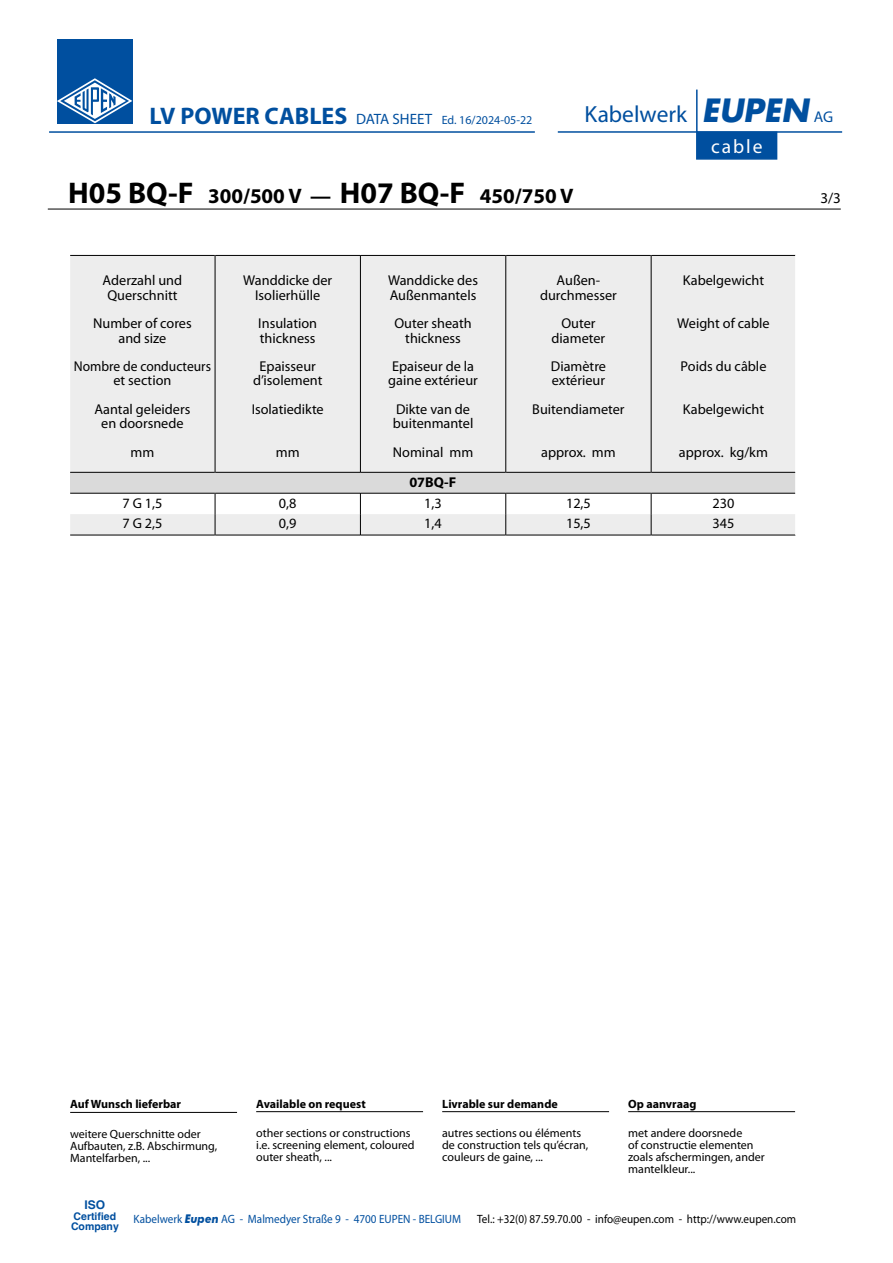
<style>
.page{position:relative;width:893px;height:1263px;background:#fff}
.page>*{position:absolute;margin:0;border:0;box-sizing:border-box;transform-origin:0 0}
.t1{font:23.4px "Myriad";color:#004f9f}
.t2{font:700 21px "Myriad Pro";color:#000}
.t3{font:19.5px "Myriad";letter-spacing:.1em;color:#fff}
.t4{font:15px "Myriad Pro";color:#000}
.t5{font:14.25px/14.2px "Myriad Pro";color:#000;text-align:center}
.t6{font:14.25px/14.2px "Myriad Pro";color:#000;text-align:center;scale:.95 1}
.t7{font:700 14.25px "Myriad Pro";color:#000}
.t8{font:12px/12px "Myriad Pro";color:#000}
.t9{font:700 12px "Myriad Pro";color:#000}
.t10{font:12px "Myriad Pro";color:#000;scale:.93 1}
.t11{font:12px "Myriad Pro";color:#004f9f;scale:.93 1}
.t12{font:12px "Myriad Pro";color:#004f9f}
.t13{font:700 12px "Helvetica";color:#004f9f}
.t14{font:700 10.5px/10.5px "Helvetica";color:#004f9f}
.s1{font-weight:700;font-size:24px}
.s2{font-size:15px}
.s3{font-family:"Futura";font-weight:700;font-style:italic;font-size:31.2px}
.s4{font-size:15.6px}
.s5{font-size:30px}
.s6{font-family:"Futura BT";font-weight:700;font-style:italic}
</style>
<div class="page">
<hr style="left:70px;top:1112px;width:167px;height:1px;background:#000">
<hr style="left:256px;top:1111px;width:167px;height:1px;background:#000">
<hr style="left:442px;top:1111px;width:167px;height:1px;background:#000">
<hr style="left:628px;top:1111px;width:167px;height:1px;background:#000">
<svg style="left:696px;top:89px;width:82px;height:71px"></svg>
<hr style="left:558px;top:131px;width:284px;height:2px;background:#004f9f">
<hr style="left:49px;top:131px;width:486px;height:2px;background:#004f9f">
<hr style="left:34px;top:265px;width:800px;height:1px;background:#004f9f">
<div style="left:57px;top:39px;width:75px;height:85px;background:#004f9f"></div>
<svg style="left:57px;top:78px;width:75px;height:45px"></svg>
<hr style="left:48px;top:209px;width:793px;height:1px;background:#000">
<svg style="left:70px;top:256px;width:725px;height:279px;fill:#ededed"></svg>
<div style="left:70px;top:472px;width:726px;height:21px;background:#dadada"></div>
<hr style="left:70px;top:255px;width:145px;height:1px;background:#000">
<hr style="left:215px;top:255px;width:145px;height:1px;background:#000">
<hr style="left:215px;top:255px;width:1px;height:218px;background:#000">
<hr style="left:361px;top:255px;width:144px;height:1px;background:#000">
<hr style="left:360px;top:255px;width:1px;height:218px;background:#000">
<hr style="left:506px;top:255px;width:145px;height:1px;background:#000">
<hr style="left:505px;top:255px;width:1px;height:218px;background:#000">
<hr style="left:651px;top:255px;width:145px;height:1px;background:#000">
<hr style="left:651px;top:255px;width:1px;height:218px;background:#000">
<hr style="left:70px;top:472px;width:145px;height:1px;background:#000">
<hr style="left:215px;top:472px;width:145px;height:1px;background:#000">
<hr style="left:361px;top:472px;width:144px;height:1px;background:#000">
<hr style="left:506px;top:472px;width:145px;height:1px;background:#000">
<hr style="left:651px;top:472px;width:145px;height:1px;background:#000">
<hr style="left:70px;top:493px;width:145px;height:1px;background:#000">
<hr style="left:215px;top:493px;width:145px;height:1px;background:#000">
<hr style="left:361px;top:493px;width:144px;height:1px;background:#000">
<hr style="left:506px;top:493px;width:145px;height:1px;background:#000">
<hr style="left:651px;top:493px;width:145px;height:1px;background:#000">
<svg style="left:215px;top:493px;width:1px;height:42px"></svg>
<svg style="left:360px;top:493px;width:1px;height:42px"></svg>
<svg style="left:505px;top:493px;width:1px;height:42px"></svg>
<svg style="left:651px;top:493px;width:1px;height:42px"></svg>
<hr style="left:70px;top:535px;width:145px;height:1px;background:#000">
<hr style="left:215px;top:535px;width:145px;height:1px;background:#000">
<hr style="left:361px;top:535px;width:144px;height:1px;background:#000">
<hr style="left:506px;top:535px;width:145px;height:1px;background:#000">
<hr style="left:651px;top:535px;width:145px;height:1px;background:#000">
<hr style="left:795px;top:255px;width:1px;height:217px;background:#fff">
<svg style="left:795px;top:472px;width:1px;height:63px"></svg>
<p class="t12" style="left:150px;top:112px;width:384px"><span class="s1">LV POWER CABLES</span> <span class="s2">DATA SHEET</span> Ed. 16/2024-05-22</p>
<h1 class="t1" style="left:585px;top:102px;width:250px">Kabelwerk <span class="s3">EUPEN</span> <span class="s4">AG</span></h1>
<h3 class="t3" style="left:711px;top:136px;width:53px">cable</h3>
<h2 class="t2" style="left:68px;top:182px;width:507px"><span class="s5">H05 BQ-F</span> 300/500 V — <span class="s5">H07 BQ-F</span> 450/750 V</h2>
<p class="t4" style="left:820px;top:189px;width:22px">3/3</p>
<p class="t5" style="left:103px;top:273px;width:81px">Aderzahl und<br>Querschnitt</p>
<p class="t5" style="left:93px;top:316px;width:100px">Number of cores and size</p>
<p class="t6" style="left:74px;top:359px;width:146px">Nombre de conducteurs et section</p>
<p class="t5" style="left:94px;top:402px;width:97px">Aantal geleiders en doorsnede</p>
<p class="t5" style="left:131px;top:444px;width:25px">mm</p>
<p class="t5" style="left:243px;top:273px;width:90px">Wanddicke der<br>Isolierhülle</p>
<p class="t5" style="left:258px;top:316px;width:60px;text-align:left">Insulation thickness</p>
<p class="t5" style="left:253px;top:359px;width:71px">Epaisseur d’isolement</p>
<p class="t5" style="left:252px;top:402px;width:74px">Isolatiedikte</p>
<p class="t5" style="left:276px;top:444px;width:25px">mm</p>
<p class="t5" style="left:388px;top:273px;width:91px;text-align:left">Wanddicke des<br>Außenmantels</p>
<p class="t5" style="left:394px;top:316px;width:79px">Outer sheath thickness</p>
<p class="t5" style="left:388px;top:359px;width:91px;text-align:left">Epaiseur de la gaine extérieur</p>
<p class="t5" style="left:393px;top:402px;width:82px;text-align:left">Dikte van de buitenmantel</p>
<p class="t5" style="left:393px;top:444px;width:82px">Nominal mm</p>
<p class="t7" style="left:409px;top:473px;width:48px">07BQ-F</p>
<p class="t5" style="left:540px;top:273px;width:78px">Außen&shy;durchmesser</p>
<p class="t5" style="left:552px;top:316px;width:55px">Outer diameter</p>
<p class="t5" style="left:551px;top:359px;width:57px;text-align:left">Diamètre extérieur</p>
<p class="t5" style="left:532px;top:402px;width:94px">Buitendiameter</p>
<p class="t5" style="left:541px;top:444px;width:76px">approx. mm</p>
<p class="t5" style="left:683px;top:273px;width:83px">Kabelgewicht</p>
<p class="t5" style="left:677px;top:316px;width:94px">Weight of cable</p>
<p class="t5" style="left:681px;top:359px;width:87px">Poids du câble</p>
<p class="t5" style="left:683px;top:402px;width:83px">Kabelgewicht</p>
<p class="t5" style="left:679px;top:444px;width:91px">approx. kg/km</p>
<p class="t5" style="left:122px;top:496px;width:42px">7 G 1,5</p>
<p class="t5" style="left:279px;top:496px;width:19px">0,8</p>
<p class="t5" style="left:424px;top:496px;width:19px">1,3</p>
<p class="t5" style="left:566px;top:496px;width:26px">12,5</p>
<p class="t5" style="left:713px;top:496px;width:23px">230</p>
<p class="t5" style="left:122px;top:516px;width:42px">7 G 2,5</p>
<p class="t5" style="left:279px;top:516px;width:19px">0,9</p>
<p class="t5" style="left:424px;top:516px;width:19px">1,4</p>
<p class="t5" style="left:566px;top:516px;width:26px">15,5</p>
<p class="t5" style="left:713px;top:516px;width:23px">345</p>
<p class="t9" style="left:70px;top:1096px;width:112px">Auf Wunsch lieferbar</p>
<p class="t8" style="left:70px;top:1127px;width:149px">weitere Querschnitte oder<br>Aufbauten, z.B. Abschirmung,<br>Mantelfarben, ...</p>
<p class="t9" style="left:256px;top:1096px;width:111px">Available on request</p>
<p class="t8" style="left:256px;top:1126px;width:160px">other sections or constructions i.e. screening element, coloured outer sheath, ...</p>
<p class="t9" style="left:442px;top:1096px;width:117px">Livrable sur demande</p>
<p class="t8" style="left:442px;top:1126px;width:148px">autres sections ou éléments de construction tels qu’écran, couleurs de gaine, ...</p>
<p class="t9" style="left:628px;top:1096px;width:70px">Op aanvraag</p>
<p class="t8" style="left:628px;top:1126px;width:138px">met andere doorsnede<br>of constructie elementen zoals afschermingen, ander mantelkleur...</p>
<p class="t13" style="left:85px;top:1198px;width:22px">ISO</p>
<p class="t14" style="left:71px;top:1212px;width:49px">Certified<br>Company</p>
<p class="t11" style="left:134px;top:1211px;width:354px">Kabelwerk <span class="s6">Eupen</span> AG - Malmedyer Straße 9 - 4700 EUPEN - BELGIUM</p>
<p class="t10" style="left:477px;top:1211px;width:344px">Tel.: +32(0) 87.59.70.00 - info@eupen.com - http://www.eupen.com</p>
</div>
